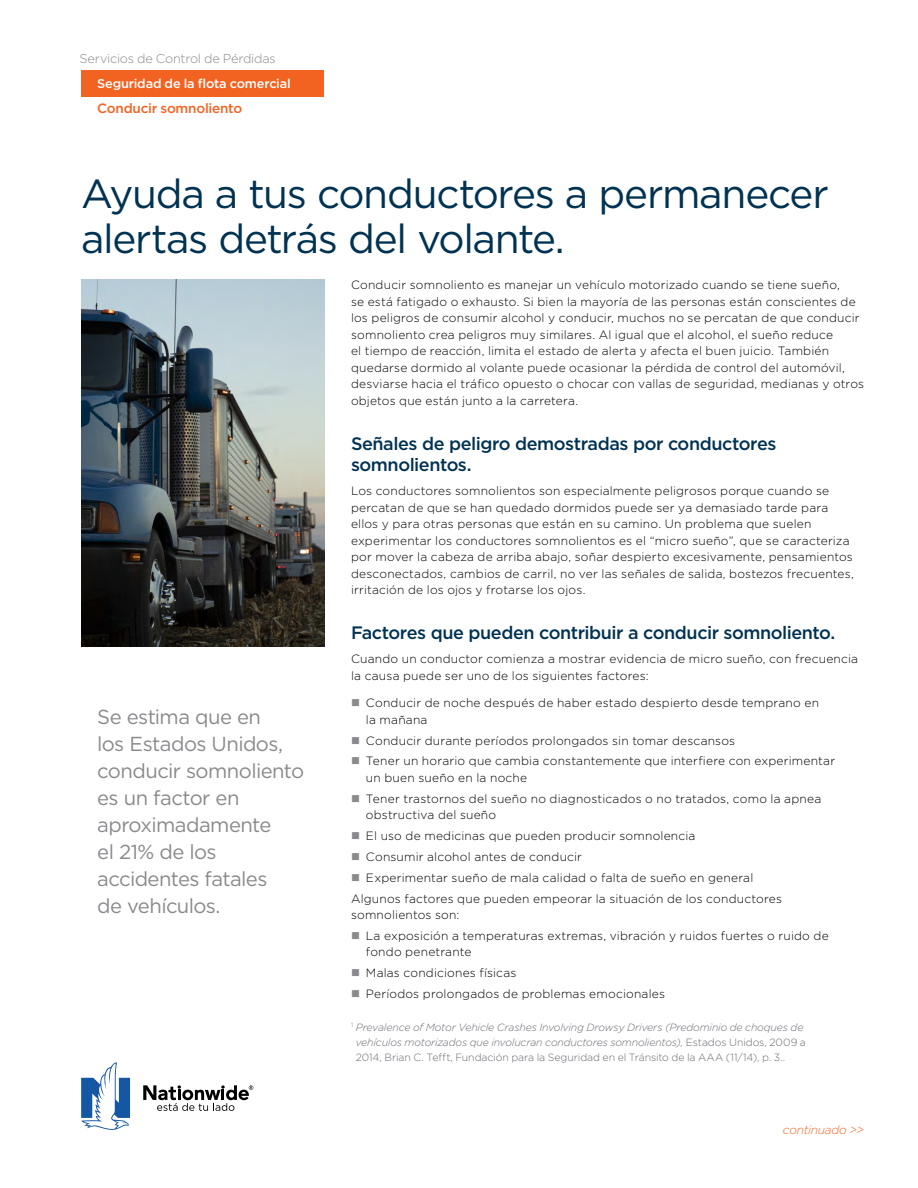
<style>
.page{position:relative;width:918px;height:1188px;background:#fff}
.page>*{position:absolute;margin:0;border:0;box-sizing:border-box;transform-origin:0 0}
.t1{font:40.5px/45px "Gotham";letter-spacing:-.035em;color:#003252}
.t2{font:20.25px/27px "Gotham";letter-spacing:-.03em;color:#898a8d}
.Subhead{font:500 18px/21px "Gotham";letter-spacing:-.025em;color:#003252}
.t3{font:500 13.5px "Gotham";letter-spacing:-.02em;color:#f26322}
.t4{font:300 12.75px "Gotham";letter-spacing:-.02em;color:#898a8d}
.t5{font:500 12.75px "Gotham";letter-spacing:-.015em;color:#fff}
.Body_Text{font:300 12px/16.5px "Gotham";letter-spacing:.015em;color:#000}
.t6{font:italic 300 12px "Gotham";letter-spacing:-.02em;color:#f26322}
.Footnote{font:italic 300 10.5px/15px "Gotham";letter-spacing:-.015em;color:#696b73}
.s1{color:#898a8d}
.s2{font-style:normal}
</style>
<div class="page">
<div style="left:81px;top:70px;width:243px;height:27px;background:#f26322"></div>
<svg style="left:81px;top:1062px;width:49px;height:68px"></svg>
<svg style="left:143px;top:1085px;width:110px;height:26px"></svg>
<img style="left:81px;top:280px;width:243px;height:366px">
<p class="t4" style="left:80px;top:50px;width:198px">Servicios de Control de Pérdidas</p>
<p class="t5" style="left:97px;top:75px;width:195px">Seguridad de la flota comercial</p>
<p class="t3" style="left:97px;top:99px;width:147px">Conducir somnoliento</p>
<h1 class="t1" style="left:81px;top:170px;width:749px">Ayuda a tus conductores a permanecer alertas detrás del volante.</h1>
<p class="Body_Text" style="left:351px;top:276px;width:515px">Conducir somnoliento es manejar un vehículo motorizado cuando se tiene sueño,<br>se está fatigado o exhausto. Si bien la mayoría de las personas están conscientes de los peligros de consumir alcohol y conducir, muchos no se percatan de que conducir somnoliento crea peligros muy similares. Al igual que el alcohol, el sueño reduce<br>el tiempo de reacción, limita el estado de alerta y afecta el buen juicio. También quedarse dormido al volante puede ocasionar la pérdida de control del automóvil, desviarse hacia el tráfico opuesto o chocar con vallas de seguridad, medianas y otros objetos que están junto a la carretera.</p>
<p class="Subhead" style="left:351px;top:433px;width:427px">Señales de peligro demostradas por conductores somnolientos.</p>
<p class="Body_Text" style="left:351px;top:482px;width:504px">Los conductores somnolientos son especialmente peligrosos porque cuando se percatan de que se han quedado dormidos puede ser ya demasiado tarde para ellos y para otras personas que están en su camino. Un problema que suelen experimentar los conductores somnolientos es el “micro sueño”, que se caracteriza por mover la cabeza de arriba abajo, soñar despierto excesivamente, pensamientos desconectados, cambios de carril, no ver las señales de salida, bostezos frecuentes, irritación de los ojos y frotarse los ojos.</p>
<p class="Subhead" style="left:351px;top:622px;width:486px">Factores que pueden contribuir a conducir somnoliento.</p>
<p class="Body_Text" style="left:351px;top:651px;width:509px">Cuando un conductor comienza a mostrar evidencia de micro sueño, con frecuencia la causa puede ser uno de los siguientes factores:</p>
<p class="Body_Text" style="left:366px;top:694px;width:455px;text-indent:-15px"><span class="s1">■</span> Conducir de noche después de haber estado despierto desde temprano en la mañana</p>
<p class="Body_Text" style="left:351px;top:732px;width:386px"><span class="s1">■</span> Conducir durante períodos prolongados sin tomar descansos</p>
<p class="Body_Text" style="left:366px;top:753px;width:471px;text-indent:-15px"><span class="s1">■</span> Tener un horario que cambia constantemente que interfiere con experimentar un buen sueño en la noche</p>
<p class="Body_Text" style="left:366px;top:790px;width:457px;text-indent:-15px"><span class="s1">■</span> Tener trastornos del sueño no diagnosticados o no tratados, como la apnea obstructiva del sueño</p>
<p class="Body_Text" style="left:351px;top:827px;width:346px"><span class="s1">■</span> El uso de medicinas que pueden producir somnolencia</p>
<p class="Body_Text" style="left:351px;top:848px;width:233px"><span class="s1">■</span> Consumir alcohol antes de conducir</p>
<p class="Body_Text" style="left:351px;top:869px;width:404px"><span class="s1">■</span> Experimentar sueño de mala calidad o falta de sueño en general</p>
<p class="Body_Text" style="left:351px;top:890px;width:433px">Algunos factores que pueden empeorar la situación de los conductores somnolientos son:</p>
<p class="Body_Text" style="left:366px;top:927px;width:464px;text-indent:-15px"><span class="s1">■</span> La exposición a temperaturas extremas, vibración y ruidos fuertes o ruido de fondo penetrante</p>
<p class="Body_Text" style="left:351px;top:964px;width:167px"><span class="s1">■</span> Malas condiciones físicas</p>
<p class="Body_Text" style="left:351px;top:985px;width:316px"><span class="s1">■</span> Períodos prolongados de problemas emocionales</p>
<h2 class="t2" style="left:97px;top:703px;width:208px">Se estima que en<br>los Estados Unidos, conducir somnoliento es un factor en aproximadamente<br>el 21% de los accidentes fatales<br>de vehículos.</h2>
<p class="Footnote" style="left:356px;top:1019px;width:452px;text-indent:-5px"><sup>1</sup> Prevalence of Motor Vehicle Crashes Involving Drowsy Drivers (Predominio de choques de vehículos motorizados que involucran conductores somnolientos), <span class="s2">Estados Unidos, 2009 a<br>2014, Brian C. Tefft, Fundación para la Seguridad en el Tránsito de la AAA (11/14), p. 3..</span></p>
<p class="t6" style="left:783px;top:1122px;width:83px">continuado &gt;&gt;</p>
</div>
